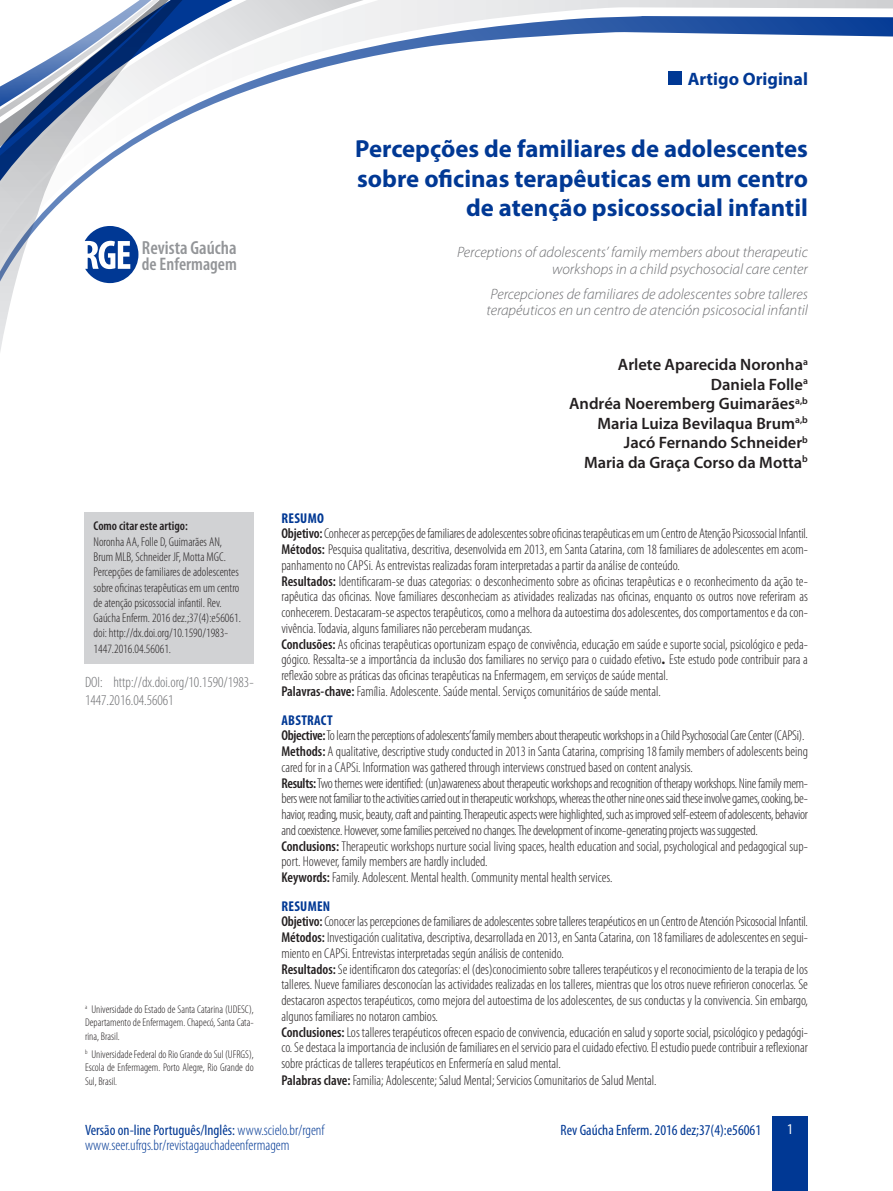
<style>
.page{position:relative;width:893px;height:1191px;background:#fff}
.page>*{position:absolute;margin:0;border:0;box-sizing:border-box;transform-origin:0 0}
.título1{font:700 24.75px/29.7px "Myriad Pro";color:#003894;text-align:right}
.t1{font:600 condensed 19.05px "Myriad Pro";color:#939598}
.t2{font:600 condensed 18.15px "Myriad Pro";color:#939598}
.t3{font:700 18px "Myriad Pro";color:#003894}
.autores{font:600 16.5px "Myriad Pro";color:#231f20}
.título2{font:italic 300 15px/16.5px "Myriad Pro";color:#6c6d70;text-align:right}
.t4{font:condensed 15px "Myriad Pro";color:#003894}
.DOI{font:300 condensed 15px/18px "Myriad Pro";color:#6c6d70}
.t5{font:300 condensed 15px "Myriad Pro";color:#003894}
.t6{font:condensed 15px "Myriad Pro";color:#fff}
.resumo_texto{font:300 condensed 14.25px/15.8px "Myriad Pro";color:#231f20;text-align:justify}
.resumo_texto-2{font:300 condensed 14.25px "Myriad Pro";letter-spacing:-.02em;color:#231f20}
.resumo_título{font:700 condensed 14.25px "Myriad Pro";letter-spacing:.02em;color:#003894}
.como_citar_texto{font:300 condensed 12.75px/15.3px "Myriad Pro";color:#231f20}
.como_citar_título{font:600 condensed 12.75px "Myriad Pro";color:#231f20}
.rodapé{font:300 condensed 11.25px/13.5px "Myriad Pro";color:#231f20;text-align:justify}
.s1{font-weight:600}
.s2{font-weight:700;font-stretch:normal}
.s3{font-weight:300}
</style>
<div class="page">
<div style="left:772px;top:1116px;width:36px;height:75px;background:#003894"></div>
<svg style="left:202px;top:0;width:691px;height:109px"></svg>
<svg style="left:0;top:0;width:202px;height:352px"></svg>
<svg style="left:85px;top:226px;width:53px;height:57px"></svg>
<div style="left:668px;top:72px;width:14px;height:13px;background:#003894"></div>
<div style="left:85px;top:512px;width:169px;height:151px;background:#d1d2d4"></div>
<p class="t3" style="left:688px;top:67px;width:122px">Artigo Original</p>
<h2 class="t1" style="left:142px;top:237px;width:96px">Revista Gaúcha</h2>
<p class="t2" style="left:142px;top:254px;width:96px">de Enfermagem</p>
<p class="como_citar_título" style="left:94px;top:519px;width:96px">Como citar este artigo:</p>
<p class="como_citar_texto" style="left:94px;top:534px;width:149px">Noronha AA, Folle D, Guimarães AN, Brum MLB, Schneider JF, Motta MGC.<br>Percepções de familiares de adolescentes sobre oficinas terapêuticas em um centro de atenção psicossocial infantil. Rev.<br>Gaúcha Enferm. 2016 dez.;37(4):e56061. doi: http://dx.doi.org/10.1590/1983- 1447.2016.04.56061.</p>
<p class="DOI" style="left:85px;top:673px;width:170px">DOI: http://dx.doi.org/10.1590/1983-<br>1447.2016.04.56061</p>
<p class="rodapé" style="left:85px;top:1002px;width:170px"><sup>a</sup> Universidade do Estado de Santa Catarina (UDESC), Departamento de Enfermagem. Chapecó, Santa Cata&shy;rina, Brasil.</p>
<p class="rodapé" style="left:85px;top:1047px;width:170px"><sup>b</sup> Universidade Federal do Rio Grande do Sul (UFRGS), Escola de Enfermagem. Porto Alegre, Rio Grande do Sul, Brasil.</p>
<p class="título1" style="left:355px;top:133px;width:454px">Percepções de familiares de adolescentes sobre oficinas terapêuticas em um centro de atenção psicossocial infantil</p>
<p class="título2" style="left:457px;top:244px;width:352px">Perceptions of adolescents’ family members about therapeutic workshops in a child psychosocial care center</p>
<p class="título2" style="left:486px;top:286px;width:323px;text-align:left">Percepciones de familiares de adolescentes sobre talleres terapéuticos en un centro de atención psicosocial infantil</p>
<p class="autores" style="left:618px;top:355px;width:191px">Arlete Aparecida Noronha<sup>a</sup></p>
<p class="autores" style="left:711px;top:375px;width:98px">Daniela Folle<sup>a</sup></p>
<p class="autores" style="left:569px;top:394px;width:240px">Andréa Noeremberg Guimarães<sup>a,b</sup></p>
<p class="autores" style="left:597px;top:414px;width:212px">Maria Luiza Bevilaqua Brum<sup>a,b</sup></p>
<p class="autores" style="left:624px;top:433px;width:186px">Jacó Fernando Schneider<sup>b</sup></p>
<p class="autores" style="left:584px;top:453px;width:225px">Maria da Graça Corso da Motta<sup>b</sup></p>
<p class="resumo_título" style="left:281px;top:510px;width:44px">RESUMO</p>
<p class="resumo_texto" style="left:281px;top:526px;width:528px"><span class="s1">Objetivo:</span> Conhecer as percepções de familiares de adolescentes sobre oficinas terapêuticas em um Centro de Atenção Psicossocial Infantil.</p>
<p class="resumo_texto" style="left:281px;top:542px;width:528px"><span class="s1">Métodos:</span> Pesquisa qualitativa, descritiva, desenvolvida em 2013, em Santa Catarina, com 18 familiares de adolescentes em acom&shy;panhamento no CAPSi. As entrevistas realizadas foram interpretadas a partir da análise de conteúdo.</p>
<p class="resumo_texto" style="left:281px;top:573px;width:528px"><span class="s1">Resultados:</span> Identificaram-se duas categorias: o desconhecimento sobre as oficinas terapêuticas e o reconhecimento da ação te&shy;rapêutica das oficinas. Nove familiares desconheciam as atividades realizadas nas oficinas, enquanto os outros nove referiram as conhecerem. Destacaram-se aspectos terapêuticos, como a melhora da autoestima dos adolescentes, dos comportamentos e da con&shy;vivência. Todavia, alguns familiares não perceberam mudanças.</p>
<p class="resumo_texto" style="left:281px;top:636px;width:528px"><span class="s1">Conclusões:</span> As oficinas terapêuticas oportunizam espaço de convivência, educação em saúde e suporte social, psicológico e peda&shy;gógico. Ressalta-se a importância da inclusão dos familiares no serviço para o cuidado efetivo<span class="s2">.</span> Este estudo pode contribuir para a reflexão sobre as práticas das oficinas terapêuticas na Enfermagem, em serviços de saúde mental.</p>
<p class="resumo_texto" style="left:281px;top:683px;width:381px"><span class="s1">Palavras-chave:</span> Família. Adolescente. Saúde mental. Serviços comunitários de saúde mental.</p>
<p class="resumo_título" style="left:281px;top:712px;width:53px">ABSTRACT</p>
<p class="resumo_texto-2" style="left:281px;top:728px;width:525px"><span class="s1">Objective:</span> To learn the perceptions of adolescents’family members about therapeutic workshops in a Child Psychosocial Care Center (CAPSi).</p>
<p class="resumo_texto" style="left:281px;top:744px;width:528px"><span class="s1">Methods:</span> A qualitative, descriptive study conducted in 2013 in Santa Catarina, comprising 18 family members of adolescents being cared for in a CAPSi. Information was gathered through interviews construed based on content analysis.</p>
<p class="resumo_texto" style="left:281px;top:775px;width:528px"><span class="s1">Results:</span> Two themes were identified: (un)awareness about therapeutic workshops and recognition of therapy workshops. Nine family mem&shy;bers were not familiar to the activities carried out in therapeutic workshops, whereas the other nine ones said these involve games, cooking, be&shy;havior, reading, music, beauty, craft and painting. Therapeutic aspects were highlighted, such as improved self-esteem of adolescents, behavior and coexistence. However, some families perceived no changes. The development of income-generating projects was suggested.</p>
<p class="resumo_texto" style="left:281px;top:838px;width:528px"><span class="s1">Conclusions:</span> Therapeutic workshops nurture social living spaces, health education and social, psychological and pedagogical sup&shy;port. However, family members are hardly included.</p>
<p class="resumo_texto" style="left:281px;top:870px;width:333px"><span class="s1">Keywords:</span> Family. Adolescent. Mental health. Community mental health services.</p>
<p class="resumo_título" style="left:281px;top:898px;width:50px">RESUMEN</p>
<p class="resumo_texto" style="left:281px;top:914px;width:528px"><span class="s1">Objetivo:</span> Conocer las percepciones de familiares de adolescentes sobre talleres terapéuticos en un Centro de Atención Psicosocial Infantil.</p>
<p class="resumo_texto" style="left:281px;top:930px;width:528px"><span class="s1">Métodos:</span> Investigación cualitativa, descriptiva, desarrollada en 2013, en Santa Catarina, con 18 familiares de adolescentes en segui&shy;miento en CAPSi. Entrevistas interpretadas según análisis de contenido.</p>
<p class="resumo_texto" style="left:281px;top:961px;width:528px"><span class="s1">Resultados:</span> Se identificaron dos categorías: el (des)conocimiento sobre talleres terapéuticos y el reconocimiento de la terapia de los talleres. Nueve familiares desconocían las actividades realizadas en los talleres, mientras que los otros nueve refirieron conocerlas. Se destacaron aspectos terapéuticos, como mejora del autoestima de los adolescentes, de sus conductas y la convivencia. Sin embargo, algunos familiares no notaron cambios.</p>
<p class="resumo_texto" style="left:281px;top:1024px;width:528px"><span class="s1">Conclusiones:</span> Los talleres terapéuticos ofrecen espacio de convivencia, educación en salud y soporte social, psicológico y pedagógi&shy;co. Se destaca la importancia de inclusión de familiares en el servicio para el cuidado efectivo. El estudio puede contribuir a reflexionar sobre prácticas de talleres terapéuticos en Enfermería en salud mental.</p>
<p class="resumo_texto" style="left:281px;top:1072px;width:377px"><span class="s1">Palabras clave:</span> Familia; Adolescente; Salud Mental; Servicios Comunitarios de Salud Mental.</p>
<p class="t4" style="left:85px;top:1122px;width:241px">Versão on-line Português/Inglês: <span class="s3">www.scielo.br/rgenf</span></p>
<p class="t4" style="left:560px;top:1122px;width:202px">Rev Gaúcha Enferm. 2016 dez;37(4):e56061</p>
<p class="t6" style="left:787px;top:1121px;width:7px">1</p>
<p class="t5" style="left:85px;top:1137px;width:206px">www.seer.ufrgs.br/revistagauchadeenfermagem</p>
</div>
